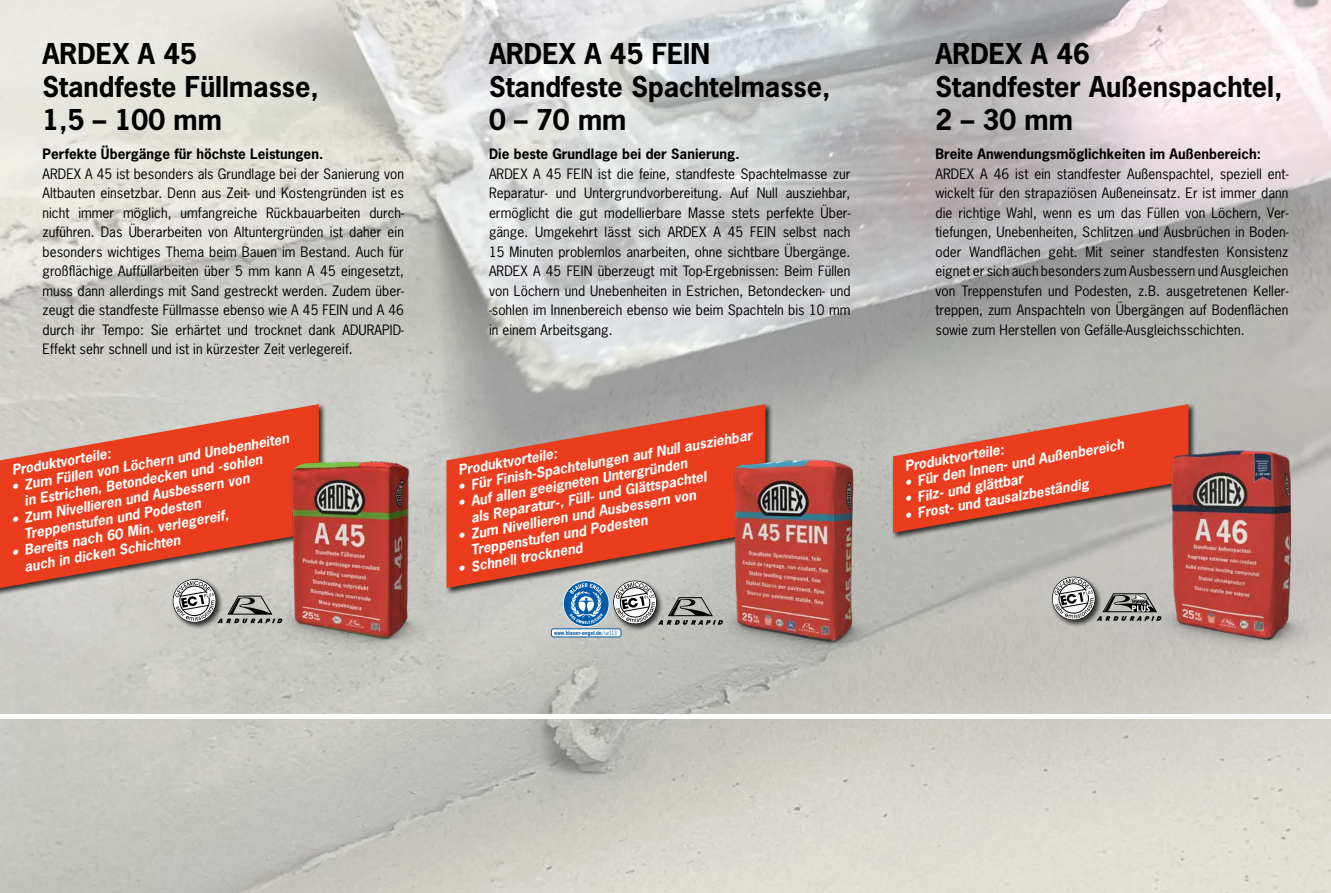
<style>
.page{position:relative;width:1331px;height:893px;background:#fff}
.page>*{position:absolute;margin:0;border:0;box-sizing:border-box;transform-origin:0 0}
.t1{font:700 27px/33px "News Gothic Std";color:#000}
.t2{font:13.5px/19.5px "News Gothic Std";letter-spacing:.005em;color:#000;text-align:justify}
.t3{font:italic 700 13.5px/16.2px "News Gothic Std";color:#fff}
.t4{font:700 13.5px "News Gothic Std";letter-spacing:.005em;color:#000}
.t5{font:700 5.55px "News Gothic Std";color:#005ba8;scale:.9 1}
.s1{font-weight:400}
</style>
<div class="page">
<img style="left:0;top:0;width:1331px;height:893px">
<div style="left:0;top:714px;width:446px;height:5px;background:#fff"></div>
<div style="left:446px;top:714px;width:447px;height:5px;background:#fff"></div>
<div style="left:893px;top:714px;width:438px;height:5px;background:#fff"></div>
<div style="left:445px;top:403px;width:328px;height:192px;background:#000;opacity:.75"></div>
<svg style="left:446px;top:404px;width:319px;height:184px;background:#d55c45"></svg>
<div style="left:551px;top:629px;width:70px;height:8px;background:#fff;border-radius:2px"></div>
<div style="left:551px;top:628px;width:70px;height:9px;border:1px solid #005ba8;border-radius:2px"></div>
<div style="left:612px;top:579px;width:52px;height:52px;background:#000;opacity:.75"></div>
<svg style="left:564px;top:580px;width:105px;height:46px;background:#8ea4b4"></svg>
<img style="left:669px;top:423px;width:224px;height:237px">
<div style="left:0;top:403px;width:326px;height:194px;background:#000;opacity:.75"></div>
<svg style="left:0;top:404px;width:319px;height:184px;background:#de664e"></svg>
<div style="left:171px;top:577px;width:53px;height:53px;background:#000;opacity:.75"></div>
<svg style="left:173px;top:579px;width:49px;height:44px"></svg>
<img style="left:222px;top:414px;width:224px;height:237px">
<div style="left:891px;top:403px;width:305px;height:137px;background:#000;opacity:.75"></div>
<svg style="left:893px;top:404px;width:295px;height:129px;background:#d36c57"></svg>
<div style="left:1050px;top:575px;width:53px;height:52px;background:#000;opacity:.75"></div>
<svg style="left:1052px;top:577px;width:58px;height:44px"></svg>
<img style="left:1110px;top:425px;width:221px;height:233px">
<h1 class="t1" style="left:43px;top:36px;width:278px">ARDEX A 45<br>Standfeste Füllmasse,<br>1,5 – 100 mm</h1>
<h1 class="t1" style="left:489px;top:36px;width:343px">ARDEX A 45 FEIN<br>Standfeste Spachtelmasse,<br>0 – 70 mm</h1>
<h1 class="t1" style="left:935px;top:36px;width:348px">ARDEX A 46<br>Standfester Außenspachtel,<br>2 – 30 mm</h1>
<p class="t4" style="left:43px;top:145px;width:282px">Perfekte Übergänge für höchste Leistungen.</p>
<p class="t2" style="left:43px;top:164px;width:363px">ARDEX A 45 ist besonders als Grundlage bei der Sanierung von Altbauten einsetzbar. Denn aus Zeit- und Kostengründen ist es nicht immer möglich, umfangreiche Rückbauarbeiten durch&shy;zuführen. Das Überarbeiten von Altuntergründen ist daher ein besonders wichtiges Thema beim Bauen im Bestand. Auch für großflächige Auffüllarbeiten über 5 mm kann A 45 eingesetzt, muss dann allerdings mit Sand gestreckt werden. Zudem über&shy;zeugt die standfeste Füllmasse ebenso wie A 45 FEIN und A 46 durch ihr Tempo: Sie erhärtet und trocknet dank ADURAPID-Effekt sehr schnell und ist in kürzester Zeit verlegereif.</p>
<p class="t4" style="left:935px;top:145px;width:327px">Breite Anwendungsmöglichkeiten im Außenbereich:</p>
<p class="t2" style="left:935px;top:164px;width:354px">ARDEX A 46 ist ein standfester Außenspachtel, speziell ent&shy;wickelt für den strapaziösen Außeneinsatz. Er ist immer dann die richtige Wahl, wenn es um das Füllen von Löchern, Ver&shy;tiefungen, Unebenheiten, Schlitzen und Ausbrüchen in Boden&shy;oder Wandflächen geht. Mit seiner standfesten Konsistenz eignet er sich auch besonders zum Ausbessern und Ausgleichen von Treppenstufen und Podesten, z.B. ausgetretenen Keller&shy;treppen, zum Anspachteln von Übergängen auf Bodenflächen sowie zum Herstellen von Gefälle-Ausgleichsschichten.</p>
<p class="t4" style="left:489px;top:145px;width:252px">Die beste Grundlage bei der Sanierung.</p>
<p class="t2" style="left:489px;top:164px;width:363px">ARDEX A 45 FEIN ist die feine, standfeste Spachtelmasse zur Reparatur- und Untergrundvorbereitung. Auf Null ausziehbar, ermöglicht die gut modellierbare Masse stets perfekte Über&shy;gänge. Umgekehrt lässt sich ARDEX A 45 FEIN selbst nach 15 Minuten problemlos anarbeiten, ohne sichtbare Übergänge.<br>ARDEX A 45 FEIN überzeugt mit Top-Ergebnissen: Beim Füllen von Löchern und Unebenheiten in Estrichen, Betondecken- und -sohlen im Innenbereich ebenso wie beim Spachteln bis 10 mm in einem Arbeitsgang.</p>
<p class="t3" style="left:20px;top:477px;width:273px;text-indent:-10px;rotate:-10deg">• Zum Füllen von Löchern und Unebenheiten in Estrichen, Betondecken und -sohlen</p>
<p class="t3" style="left:10px;top:462px;width:102px;rotate:-10deg">Produktvorteile:</p>
<p class="t3" style="left:20px;top:510px;width:233px;text-indent:-10px;rotate:-10deg">• Zum Nivellieren und Ausbessern von<br>Treppenstufen und Podesten</p>
<p class="t3" style="left:20px;top:543px;width:211px;text-indent:-10px;rotate:-10deg">• Bereits nach 60 Min. verlegereif, auch in dicken Schichten</p>
<p class="t3" style="left:457px;top:479px;width:300px;rotate:-10deg">• Für Finish-Spachtelungen auf Null ausziehbar</p>
<p class="t3" style="left:457px;top:462px;width:102px;rotate:-10deg">Produktvorteile:</p>
<p class="t3" style="left:467px;top:493px;width:240px;text-indent:-10px;rotate:-10deg">• Auf allen geeigneten Untergründen als Reparatur-, Füll- und Glättspachtel</p>
<p class="t3" style="left:467px;top:526px;width:233px;text-indent:-10px;rotate:-10deg">• Zum Nivellieren und Ausbessern von<br>Treppenstufen und Podesten</p>
<p class="t3" style="left:457px;top:561px;width:128px;rotate:-10deg">• Schnell trocknend</p>
<p class="t5" style="left:554px;top:629px;width:71px">www.blauer-engel.de<span class="s1">/uz113</span></p>
<p class="t3" style="left:903px;top:474px;width:224px;rotate:-10deg">• Für den Innen- und Außenbereich</p>
<p class="t3" style="left:903px;top:458px;width:102px;rotate:-10deg">Produktvorteile:</p>
<p class="t3" style="left:903px;top:491px;width:122px;rotate:-10deg">• Filz- und glättbar</p>
<p class="t3" style="left:903px;top:507px;width:188px;rotate:-10deg">• Frost- und tausalzbeständig</p>
</div>
